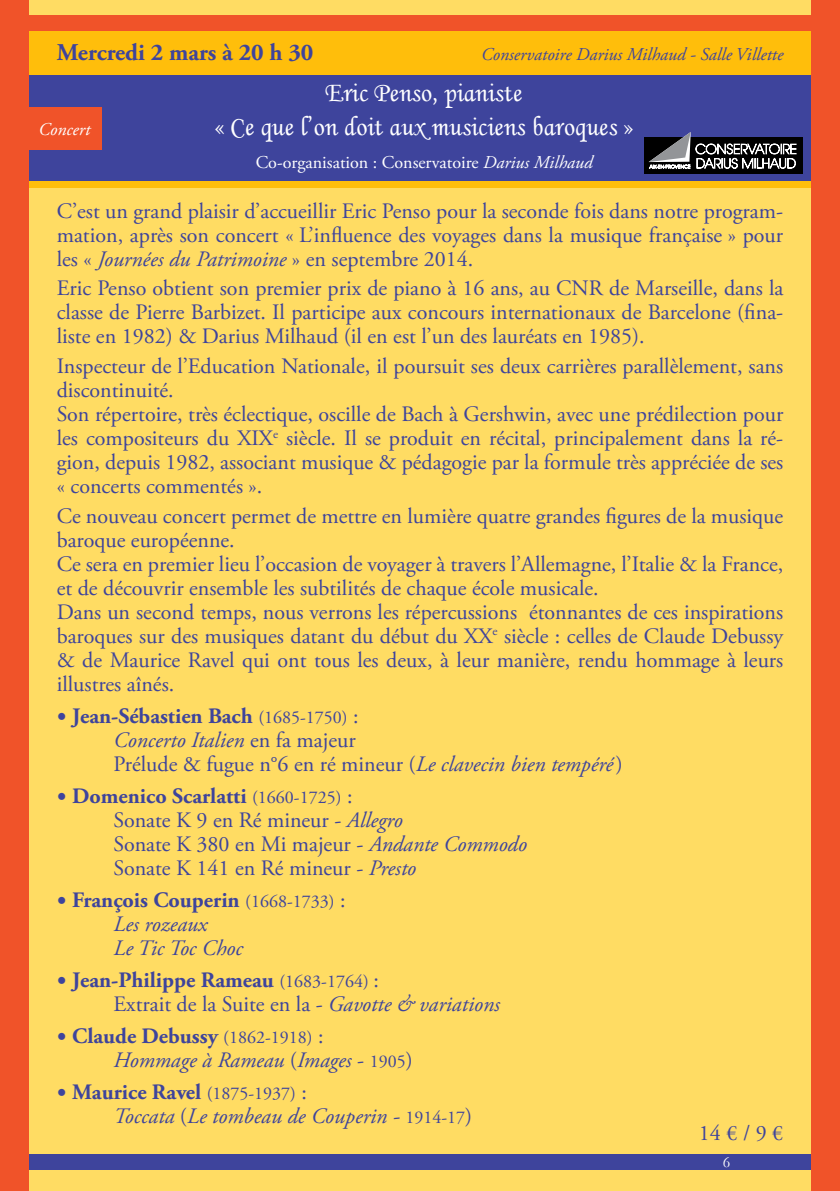
<style>
.page{position:relative;width:840px;height:1191px;background:#fff}
.page>*{position:absolute;margin:0;border:0;box-sizing:border-box;transform-origin:0 0}
.t1{font:italic 28px/33.6px "Monotype Corsiva";color:#fff;text-align:center}
.t2{font:700 24px "Adobe Garamond Pro";color:#3e449c}
.t3{font:22px/24px "Adobe Garamond Pro";color:#3e449c}
.t4{font:italic 22px/24px "Adobe Garamond Pro";color:#3e449c}
.t5{font:18px "Adobe Garamond Pro";color:#fff}
.t6{font:italic 18px "Adobe Garamond Pro";color:#3e449c}
.t7{font:italic 18px "Adobe Garamond Pro";color:#fff}
.t8{font:16px "Garamond";color:#fff}
.s1{font-style:italic}
.s2{font-weight:700}
.s3{font-size:18px}
.s4{font-weight:700;font-style:normal}
.s5{font-style:normal;font-size:18px}
.s6{font-style:normal}
</style>
<div class="page">
<div style="left:0;top:0;width:814px;height:1191px;background:#ffdc63"></div>
<div style="left:4px;top:30px;width:835px;height:44px;background:#ffbe0b"></div>
<div style="left:0;top:75px;width:839px;height:108px;background:#3e449c"></div>
<div style="left:0;top:181px;width:839px;height:6px;background:#ffbe0b"></div>
<div style="left:0;top:1154px;width:839px;height:15px;background:#3e449c"></div>
<div style="left:27px;top:107px;width:75px;height:43px;background:#f05329"></div>
<div style="left:0;top:0;width:28px;height:1191px;background:#f05329"></div>
<div style="left:0;top:16px;width:839px;height:15px;background:#f05329"></div>
<div style="left:811px;top:0;width:28px;height:1191px;background:#f05329"></div>
<div style="left:643px;top:138px;width:159px;height:36px;background:#000"></div>
<svg style="left:648px;top:132px;width:148px;height:38px"></svg>
<p class="t2" style="left:57px;top:39px;width:258px">Mercredi 2 mars à 20 h 30</p>
<p class="t6" style="left:481px;top:44px;width:303px">Conservatoire Darius Milhaud - Salle Villette</p>
<p class="t1" style="left:214px;top:76px;width:429px">EricPenso,pianiste<br>«Cequel’ondoitaux musiciens baroques »</p>
<p class="t5" style="left:255px;top:151px;width:338px">Co-organisation : Conservatoire <span class="s1">Darius Milhaud</span></p>
<p class="t3" style="left:57px;top:199px;width:727px;text-align:justify">C’est un grand plaisir d’accueillir Eric Penso pour la seconde fois dans notre program&shy;mation, après son concert « L’influence des voyages dans la musique française » pour les « <span class="s1">Journées du Patrimoine</span> » en septembre 2014.</p>
<p class="t3" style="left:57px;top:277px;width:727px;text-align:justify">Eric Penso obtient son premier prix de piano à 16 ans, au CNR de Marseille, dans la classe de Pierre Barbizet. Il participe aux concours internationaux de Barcelone (fina&shy;liste en 1982) &amp; Darius Milhaud (il en est l’un des lauréats en 1985).</p>
<p class="t3" style="left:57px;top:355px;width:727px">Inspecteur de l’Education Nationale, il poursuit ses deux carrières parallèlement, sans discontinuité.<br>Son répertoire, très éclectique, oscille de Bach à Gershwin, avec une prédilection pour les compositeurs du XIX<sup>e</sup> siècle. Il se produit en récital, principalement dans la ré&shy;gion, depuis 1982, associant musique &amp; pédagogie par la formule très appréciée de ses « concerts commentés ».</p>
<p class="t3" style="left:57px;top:504px;width:727px">Ce nouveau concert permet de mettre en lumière quatre grandes figures de la musique baroque européenne.<br>Ce sera en premier lieu l’occasion de voyager à travers l’Allemagne, l’Italie &amp; la France, et de découvrir ensemble les subtilités de chaque école musicale.<br>Dans un second temps, nous verrons les répercussions étonnantes de ces inspirations baroques sur des musiques datant du début du XX<sup>e</sup> siècle : celles de Claude Debussy &amp; de Maurice Ravel qui ont tous les deux, à leur manière, rendu hommage à leurs illustres aînés.</p>
<p class="t3" style="left:113px;top:704px;width:510px;text-indent:-41px"><span class="s2">Jean-Sébastien Bach</span> <span class="s3">(1685-1750)</span> :<br><span class="s1">Concerto Italien</span> en fa majeur<br>Prélude &amp; fugue n°6 en ré mineur (<span class="s1">Le clavecin bien tempéré</span>)</p>
<p class="t3" style="left:113px;top:784px;width:415px;text-indent:-41px"><span class="s2">Domenico Scarlatti</span> <span class="s3">(1660-1725)</span> :<br>Sonate K 9 en Ré mineur - <span class="s1">Allegro<br></span>Sonate K 380 en Mi majeur - <span class="s1">Andante Commodo </span>Sonate K 141 en Ré mineur - <span class="s1">Presto</span></p>
<p class="t4" style="left:113px;top:888px;width:233px;text-indent:-41px"><span class="s4">François Couperin</span> <span class="s5">(1668-1733)</span> <span class="s6">:<br></span>Les rozeaux<br>Le Tic Toc Choc</p>
<p class="t3" style="left:113px;top:969px;width:387px;text-indent:-41px"><span class="s2">Jean-Philippe Rameau</span> <span class="s3">(1683-1764)</span> :<br>Extrait de la Suite en la - <span class="s1">Gavotte &amp; variations</span></p>
<p class="t4" style="left:113px;top:1024px;width:300px;text-indent:-41px"><span class="s4">Claude Debussy</span> <span class="s5">(1862-1918)</span> <span class="s6">:<br></span>Hommage à Rameau <span class="s6">(</span>Images <span class="s6">-</span> <span class="s5">1905</span><span class="s6">)</span></p>
<p class="t4" style="left:113px;top:1081px;width:360px;text-indent:-41px"><span class="s4">Maurice Ravel</span> <span class="s5">(1875-1937)</span> <span class="s6">:<br></span>Toccata <span class="s6">(</span>Le tombeau de Couperin - <span class="s5">1914-17</span><span class="s6">)</span></p>
<p class="t7" style="left:39px;top:118px;width:53px">Concert</p>
<p class="t3" style="left:698px;top:1121px;width:86px">14 € / 9 €</p>
<p class="t8" style="left:722px;top:1151px;width:9px">6</p>
</div>
